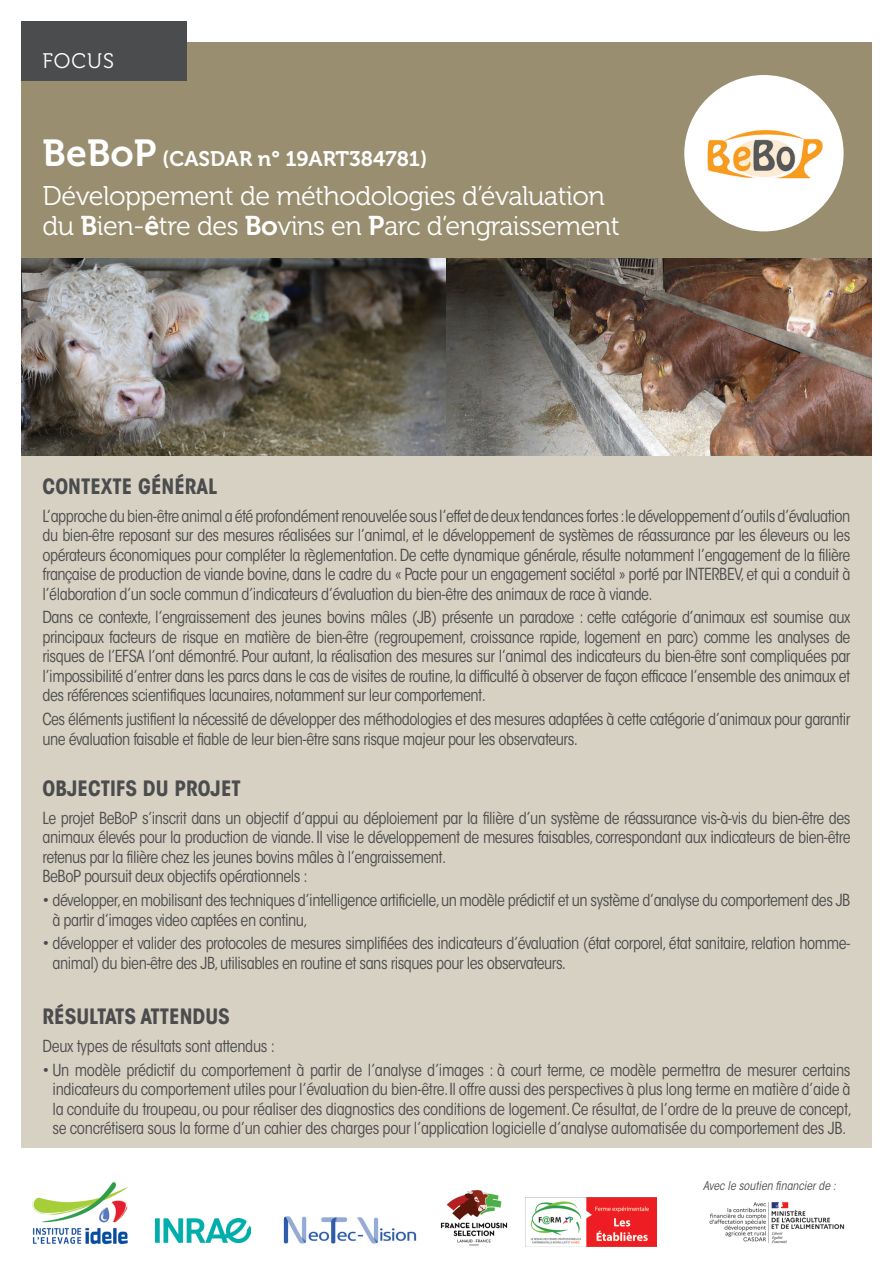
<style>
.page{position:relative;width:893px;height:1263px;background:#fff}
.page>*{position:absolute;margin:0;border:0;box-sizing:border-box;transform-origin:0 0}
.t1{font:27px/30px "Museo 300";letter-spacing:-.02em;color:#fff}
.t2{font:700 condensed 21px "ITC Avant Garde Std";color:#4b4c4d}
.t3{font:21px "Museo 700";color:#fff}
.t4{font:21px "Museo 300";letter-spacing:.05em;color:#fff}
.t5{font:condensed 16.5px/19.5px "ITC Avant Garde Std";letter-spacing:-.03em;color:#4b4c4d}
.t6{font:italic condensed 12px "ITC Avant Garde Std";color:#4b4c4d}
.s1{font-size:37.5px}
.s2{font-family:"Museo 700"}
</style>
<div class="page">
<div style="left:21px;top:438px;width:851px;height:709px;background:#d7d1c3"></div>
<div style="left:21px;top:43px;width:851px;height:278px;background:#998e6f"></div>
<div style="left:21px;top:21px;width:166px;height:60px;background:#4b4c4d"></div>
<img style="left:32px;top:1182px;width:96px;height:63px">
<div style="left:684px;top:75px;width:160px;height:156px;background:#fff;border-radius:50%"></div>
<img style="left:707px;top:129px;width:116px;height:50px">
<img style="left:156px;top:1218px;width:95px;height:25px">
<img style="left:283px;top:1216px;width:134px;height:28px">
<img style="left:440px;top:1190px;width:68px;height:56px">
<img style="left:530px;top:1198px;width:127px;height:48px">
<img style="left:21px;top:258px;width:851px;height:197px">
<img style="left:709px;top:1202px;width:136px;height:42px">
<p class="t4" style="left:43px;top:49px;width:73px">FOCUS</p>
<p class="t3" style="left:43px;top:147px;width:386px"><span class="s1">BeBoP</span> (CASDAR n° 19ART384781)</p>
<h1 class="t1" style="left:43px;top:181px;width:579px">Développement de méthodologies d’évaluation du <span class="s2">B</span>ien-<span class="s2">ê</span>tre des <span class="s2">Bo</span>vins en <span class="s2">P</span>arc d’engraissement</h1>
<p class="t2" style="left:43px;top:472px;width:176px">CONTEXTE GÉNÉRAL</p>
<p class="t5" style="left:43px;top:506px;width:809px;text-align:justify">L’approche du bien-être animal a été profondément renouvelée sous l’effet de deux tendances fortes :le développement d’outils d’évaluation du bien-être reposant sur des mesures réalisées sur l’animal, et le développement de systèmes de réassurance par les éleveurs ou les opérateurs économiques pour compléter la règlementation. De cette dynamique générale, résulte notamment l’engagement de la filière française de production de viande bovine, dans le cadre du « Pacte pour un engagement sociétal » porté par INTERBEV, et qui a conduit à l’élaboration d’un socle commun d’indicateurs d’évaluation du bien-être des animaux de race à viande.</p>
<p class="t5" style="left:43px;top:608px;width:809px;text-align:justify">Dans ce contexte, l’engraissement des jeunes bovins mâles (JB) présente un paradoxe : cette catégorie d’animaux est soumise aux principaux facteurs de risque en matière de bien-être (regroupement, croissance rapide, logement en parc) comme les analyses de risques de l’EFSA l’ont démontré. Pour autant, la réalisation des mesures sur l’animal des indicateurs du bien-être sont compliquées par l’impossibilité d’entrer dans les parcs dans le cas de visites de routine, la difficulté à observer de façon efficace l’ensemble des animaux et des références scientifiques lacunaires, notamment sur leur comportement.</p>
<p class="t5" style="left:43px;top:709px;width:809px">Ces éléments justifient la nécessité de développer des méthodologies et des mesures adaptées à cette catégorie d’animaux pour garantir une évaluation faisable et fiable de leur bien-être sans risque majeur pour les observateurs.</p>
<p class="t2" style="left:43px;top:775px;width:200px">OBJECTIFS DU PROJET</p>
<p class="t5" style="left:43px;top:808px;width:809px">Le projet BeBoP s’inscrit dans un objectif d’appui au déploiement par la filière d’un système de réassurance vis-à-vis du bien-être des animaux élevés pour la production de viande. Il vise le développement de mesures faisables, correspondant aux indicateurs de bien-être retenus par la filière chez les jeunes bovins mâles à l’engraissement.<br>BeBoP poursuit deux objectifs opérationnels :</p>
<p class="t5" style="left:52px;top:890px;width:799px;text-indent:-10px">• développer, en mobilisant des techniques d’intelligence artificielle, un modèle prédictif et un système d’analyse du comportement des JB à partir d’images video captées en continu,</p>
<p class="t5" style="left:52px;top:934px;width:799px;text-indent:-10px">• développer et valider des protocoles de mesures simplifiées des indicateurs d’évaluation (état corporel, état sanitaire, relation homme&shy;animal) du bien-être des JB, utilisables en routine et sans risques pour les observateurs.</p>
<p class="t2" style="left:43px;top:1003px;width:189px">RÉSULTATS ATTENDUS</p>
<p class="t5" style="left:43px;top:1036px;width:234px">Deux types de résultats sont attendus :</p>
<p class="t5" style="left:52px;top:1060px;width:801px;text-align:justify;text-indent:-10px">• Un modèle prédictif du comportement à partir de l’analyse d’images : à court terme, ce modèle permettra de mesurer certains indicateurs du comportement utiles pour l’évaluation du bien-être. Il offre aussi des perspectives à plus long terme en matière d’aide à la conduite du troupeau, ou pour réaliser des diagnostics des conditions de logement. Ce résultat, de l’ordre de la preuve de concept, se concrétisera sous la forme d’un cahier des charges pour l’application logicielle d’analyse automatisée du comportement des JB.</p>
<p class="t6" style="left:703px;top:1179px;width:134px">Avec le soutien financier de :</p>
</div>
